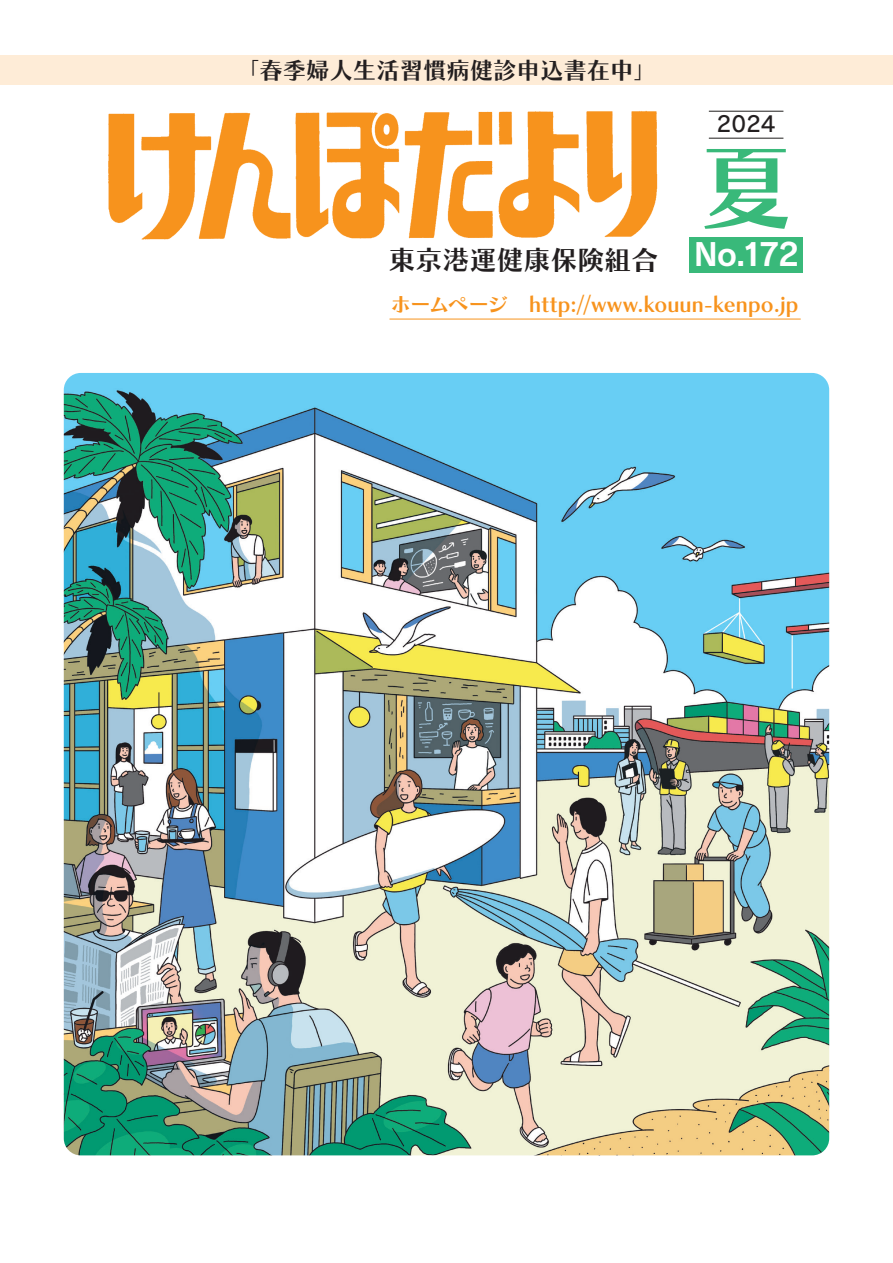
<style>
.page{position:relative;width:893px;height:1263px;background:#fff}
.page>*{position:absolute;margin:0;border:0;box-sizing:border-box;transform-origin:0 0}
.t1{font:92.85px "Chiaro Std B";color:#39b97a}
.t2{font:30.6px "Rodin Pro N B";color:#fff}
.t3{font:27px "Chiaro Std B";color:#231f20}
.t4{font:23.4px "Chiaro Std B";color:#231f20}
.t5{font:21.45px "Rodin Pro N DB";color:#231f20}
.t6{font:21.3px "Chiaro Std B";letter-spacing:.005em;color:#f7931d}
</style>
<div class="page">
<img style="left:64px;top:373px;width:765px;height:782px">
<div style="left:0;top:55px;width:893px;height:30px;background:#feecd7"></div>
<img style="left:108px;top:110px;width:550px;height:130px">
<div style="left:689px;top:237px;width:114px;height:35px;background:#39b97a"></div>
<hr style="left:709px;top:138px;width:74px;height:1px;background:#231f20">
<hr style="left:709px;top:111px;width:74px;height:1px;background:#231f20">
<hr style="left:389px;top:319px;width:412px;height:1px;background:#f7931d">
<p class="t4" style="left:236px;top:56px;width:422px">「春季婦人生活習慣病健診申込書在中「</p>
<p class="t5" style="left:717px;top:110px;width:61px">2024</p>
<h1 class="t1" style="left:700px;top:129px;width:94px">夏</h1>
<h2 class="t2" style="left:694px;top:234px;width:107px">No.172</h2>
<p class="t3" style="left:388px;top:243px;width:271px">東京港運健康保険組合</p>
<p class="t6" style="left:529px;top:291px;width:271px">http://www.kouun-kenpo j p.</p>
<p class="t6" style="left:390px;top:291px;width:120px">ホームページ</p>
</div>
